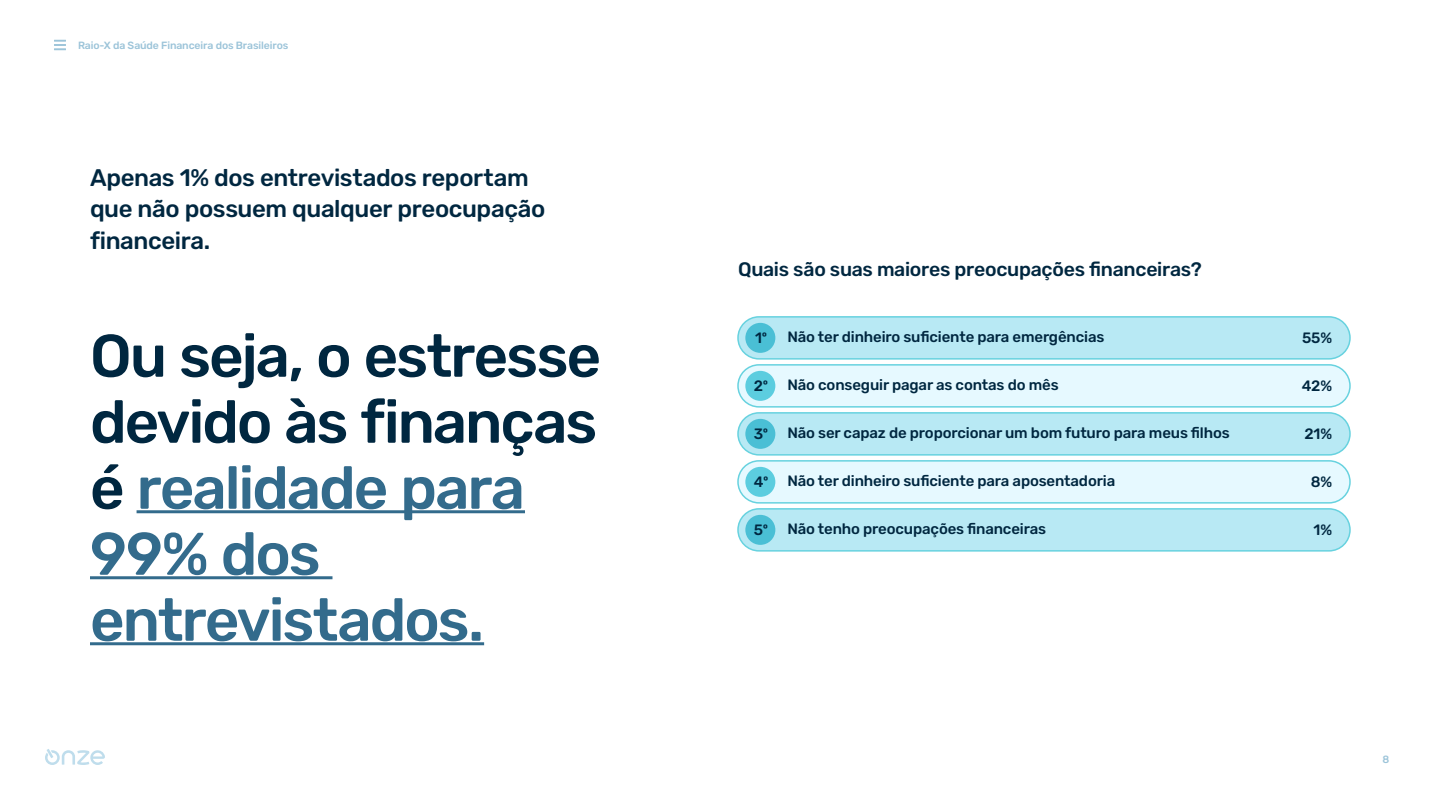
<style>
.page{position:relative;width:1440px;height:810px;background:#fff}
.page>*{position:absolute;margin:0;border:0;box-sizing:border-box;transform-origin:0 0}
.t1{font:500 60px/66px "Rubik";letter-spacing:-.035em;color:#002740}
.t2{font:500 24px/31.5px "Rubik";letter-spacing:-.015em;color:#002740}
.t3{font:500 19.5px "Rubik";letter-spacing:-.015em;color:#002740}
.t4{font:500 15px "Rubik";letter-spacing:-.01em;color:#002740}
.t5{font:500 10.5px "Rubik";letter-spacing:-.01em;color:#9cc4d9}
.s1{color:#336b8c}
</style>
<div class="page">
<svg style="left:45px;top:749px;width:60px;height:16px"></svg>
<svg style="left:54px;top:40px;width:12px;height:10px"></svg>
<div style="left:738px;top:317px;width:612px;height:42px;background:#b8e9f4;border-radius:21px"></div>
<div style="left:737px;top:316px;width:614px;height:44px;border:2px solid #67d2df;border-radius:21px"></div>
<div style="left:745px;top:323px;width:30px;height:30px;background:#4abfd5;border-radius:50%"></div>
<div style="left:738px;top:365px;width:612px;height:42px;background:#e6f9ff;border-radius:21px"></div>
<div style="left:737px;top:364px;width:614px;height:44px;border:2px solid #67d2df;border-radius:21px"></div>
<div style="left:745px;top:371px;width:30px;height:30px;background:#5ccddf;border-radius:50%"></div>
<div style="left:738px;top:413px;width:612px;height:42px;background:#b8e9f4;border-radius:21px"></div>
<div style="left:737px;top:412px;width:614px;height:44px;border:2px solid #67d2df;border-radius:21px"></div>
<div style="left:745px;top:419px;width:30px;height:30px;background:#4abfd5;border-radius:50%"></div>
<div style="left:738px;top:509px;width:612px;height:42px;background:#b8e9f4;border-radius:21px"></div>
<div style="left:737px;top:508px;width:614px;height:44px;border:2px solid #67d2df;border-radius:21px"></div>
<div style="left:745px;top:515px;width:30px;height:30px;background:#4abfd5;border-radius:50%"></div>
<div style="left:738px;top:461px;width:612px;height:42px;background:#e6f9ff;border-radius:21px"></div>
<div style="left:737px;top:460px;width:614px;height:44px;border:2px solid #67d2df;border-radius:21px"></div>
<div style="left:745px;top:467px;width:30px;height:30px;background:#5ccddf;border-radius:50%"></div>
<hr style="left:137px;top:510px;width:388px;height:3px;background:#336b8c">
<hr style="left:90px;top:576px;width:242px;height:3px;background:#336b8c">
<hr style="left:90px;top:642px;width:394px;height:3px;background:#336b8c">
<p class="t5" style="left:78px;top:39px;width:212px">Raio-X da Saúde Financeira dos Brasileiros</p>
<h2 class="t2" style="left:90px;top:162px;width:457px">Apenas 1% dos entrevistados reportam que não possuem qualquer preocupação financeira.</h2>
<h1 class="t1" style="left:90px;top:325px;width:513px">Ou seja, o estresse devido às finanças é <span class="s1">realidade para<br>99% dos entrevistados.</span></h1>
<h3 class="t3" style="left:738px;top:258px;width:465px">Quais são suas maiores preocupações financeiras?</h3>
<p class="t4" style="left:755px;top:330px;width:13px">1º</p>
<p class="t4" style="left:787px;top:329px;width:319px">Não ter dinheiro suficiente para emergências</p>
<p class="t4" style="left:754px;top:378px;width:16px">2º</p>
<p class="t4" style="left:787px;top:377px;width:273px">Não conseguir pagar as contas do mês</p>
<p class="t4" style="left:1302px;top:378px;width:32px">42%</p>
<p class="t4" style="left:754px;top:426px;width:16px">3º</p>
<p class="t4" style="left:787px;top:425px;width:444px">Não ser capaz de proporcionar um bom futuro para meus filhos</p>
<p class="t4" style="left:1305px;top:426px;width:29px">21%</p>
<p class="t4" style="left:1302px;top:330px;width:32px">55%</p>
<p class="t4" style="left:754px;top:474px;width:16px">4º</p>
<p class="t4" style="left:787px;top:473px;width:329px">Não ter dinheiro suficiente para aposentadoria</p>
<p class="t4" style="left:1311px;top:474px;width:23px">8%</p>
<p class="t4" style="left:754px;top:522px;width:16px">5º</p>
<p class="t4" style="left:787px;top:521px;width:260px">Não tenho preocupações financeiras</p>
<p class="t4" style="left:1314px;top:522px;width:20px">1%</p>
<p class="t5" style="left:1383px;top:753px;width:8px">8</p>
</div>
